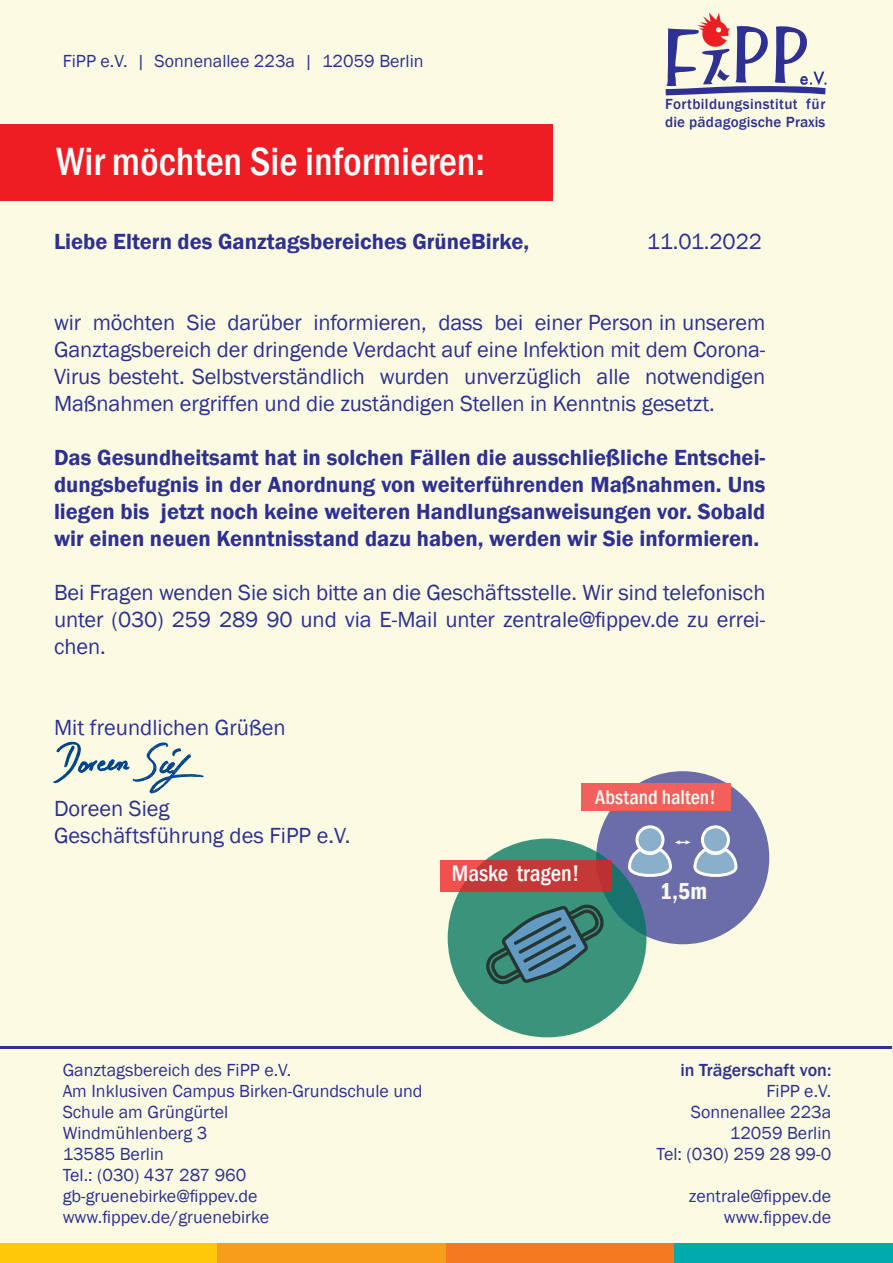
<style>
.page{position:relative;width:893px;height:1263px;background:#fbfbe3}
.page>*{position:absolute;margin:0;border:0;box-sizing:border-box;transform-origin:0 0}
.t1{font:500 condensed 40.5px "Franklin Gothic";color:#fff}
.t2{font:600 condensed 23.85px "Franklin Gothic";color:#f7f7f7}
.t3{font:500 condensed 23.25px "Franklin Gothic";color:#fff}
.t4{font:22.5px/27px "Franklin Gothic";letter-spacing:-.005em;color:#2e3092;text-align:justify}
.t5{font:600 22.5px/27px "Franklin Gothic";color:#2e3092;text-align:justify}
.t6{font:500 condensed 20.4px "Franklin Gothic";color:#fff}
.Absatzformat_1{font:18px/21px "Franklin Gothic";color:#2e3092}
.Absatzformat_1-2{font:500 18px "Franklin Gothic";color:#2e3092}
.t7{font:500 15.15px/17.2px "Franklin Gothic";letter-spacing:.025em;color:#2e3092}
</style>
<div class="page">
<div style="left:0;top:124px;width:553px;height:77px;background:#ee1d23"></div>
<hr style="left:1px;top:1046px;width:891px;height:3px;background:#2e3092">
<svg style="left:666px;top:13px;width:161px;height:82px"></svg>
<div style="left:0;top:1244px;width:218px;height:19px;background:#feca0a"></div>
<div style="left:218px;top:1244px;width:228px;height:19px;background:#f89c1c"></div>
<div style="left:446px;top:1244px;width:228px;height:19px;background:#f47921"></div>
<div style="left:675px;top:1244px;width:218px;height:19px;background:#00aaad"></div>
<div style="left:596px;top:771px;width:173px;height:173px;background:#6b6daa;border-radius:50%"></div>
<div style="left:581px;top:783px;width:150px;height:28px;background:#f1605c"></div>
<svg style="left:637px;top:827px;width:26px;height:26px"></svg>
<div style="left:635px;top:825px;width:29px;height:29px;border:3px solid #fff;border-radius:50%"></div>
<svg style="left:702px;top:827px;width:26px;height:26px"></svg>
<div style="left:701px;top:825px;width:29px;height:29px;border:3px solid #fff;border-radius:50%"></div>
<svg style="left:628px;top:840px;width:110px;height:37px"></svg>
<svg style="left:53px;top:741px;width:151px;height:53px"></svg>
<svg style="left:448px;top:838px;width:198px;height:199px;background:#38917a"></svg>
<svg style="left:484px;top:902px;width:122px;height:83px;background:#40807d"></svg>
<svg style="left:440px;top:860px;width:171px;height:32px;background:#cb3b3b"></svg>
<p class="Absatzformat_1" style="left:63px;top:50px;width:362px">FiPP e.V. | Sonnenallee 223a | 12059 Berlin</p>
<p class="t1" style="left:56px;top:135px;width:431px">Wir möchten Sie informieren:</p>
<p class="t7" style="left:665px;top:96px;width:162px">Fortbildungsinstitut für die pädagogische Praxis</p>
<p class="t5" style="left:54px;top:228px;width:477px">Liebe Eltern des Ganztagsbereiches GrüneBirke,</p>
<p class="t4" style="left:647px;top:228px;width:117px">11.01.2022</p>
<p class="t4" style="left:54px;top:309px;width:713px">wir möchten Sie darüber informieren, dass bei einer Person in unserem Ganztagsbereich der dringende Verdacht auf eine Infektion mit dem Corona-Virus besteht. Selbstverständlich wurden unverzüglich alle notwendigen Maßnahmen ergriffen und die zuständigen Stellen in Kenntnis gesetzt.</p>
<p class="t5" style="left:54px;top:444px;width:713px">Das Gesundheitsamt hat in solchen Fällen die ausschließliche Entschei&shy;dungsbefugnis in der Anordnung von weiterführenden Maßnahmen. Uns liegen bis jetzt noch keine weiteren Handlungsanweisungen vor. Sobald wir einen neuen Kenntnisstand dazu haben, werden wir Sie informieren.</p>
<p class="t4" style="left:54px;top:579px;width:713px">Bei Fragen wenden Sie sich bitte an die Geschäftsstelle. Wir sind telefonisch unter (030) 259 289 90 und via E-Mail unter zentrale@fippev.de zu errei&shy;chen.</p>
<p class="t4" style="left:54px;top:714px;width:233px">Mit freundlichen Grüßen</p>
<p class="t4" style="left:54px;top:795px;width:117px">Doreen Sieg</p>
<p class="t4" style="left:54px;top:822px;width:298px">Geschäftsführung des FiPP e.V.</p>
<p class="t6" style="left:595px;top:784px;width:122px">Abstand halten!</p>
<p class="t3" style="left:452px;top:858px;width:129px">Maske tragen!</p>
<p class="t2" style="left:660px;top:875px;width:49px">1,5m</p>
<p class="Absatzformat_1" style="left:63px;top:1059px;width:230px">Ganztagsbereich des FiPP e.V.</p>
<p class="Absatzformat_1" style="left:63px;top:1080px;width:361px">Am Inklusiven Campus Birken-Grundschule und<br>Schule am Grüngürtel</p>
<p class="Absatzformat_1" style="left:63px;top:1122px;width:146px">Windmühlenberg 3</p>
<p class="Absatzformat_1" style="left:63px;top:1143px;width:103px">13585 Berlin</p>
<p class="Absatzformat_1" style="left:63px;top:1164px;width:185px">Tel.: (030) 437 287 960</p>
<p class="Absatzformat_1" style="left:63px;top:1185px;width:196px">gb-gruenebirke@fippev.de</p>
<p class="Absatzformat_1" style="left:63px;top:1206px;width:208px">www.fippev.de/gruenebirke</p>
<p class="Absatzformat_1-2" style="left:680px;top:1058px;width:152px">in Trägerschaft von:</p>
<p class="Absatzformat_1" style="left:766px;top:1080px;width:66px">FiPP e.V.</p>
<p class="Absatzformat_1" style="left:691px;top:1101px;width:142px">Sonnenallee 223a</p>
<p class="Absatzformat_1" style="left:730px;top:1122px;width:103px">12059 Berlin</p>
<p class="Absatzformat_1" style="left:657px;top:1143px;width:176px">Tel: (030) 259 28 99-0</p>
<p class="Absatzformat_1" style="left:689px;top:1185px;width:144px">zentrale@fippev.de</p>
<p class="Absatzformat_1" style="left:724px;top:1206px;width:109px">www.fippev.de</p>
</div>
